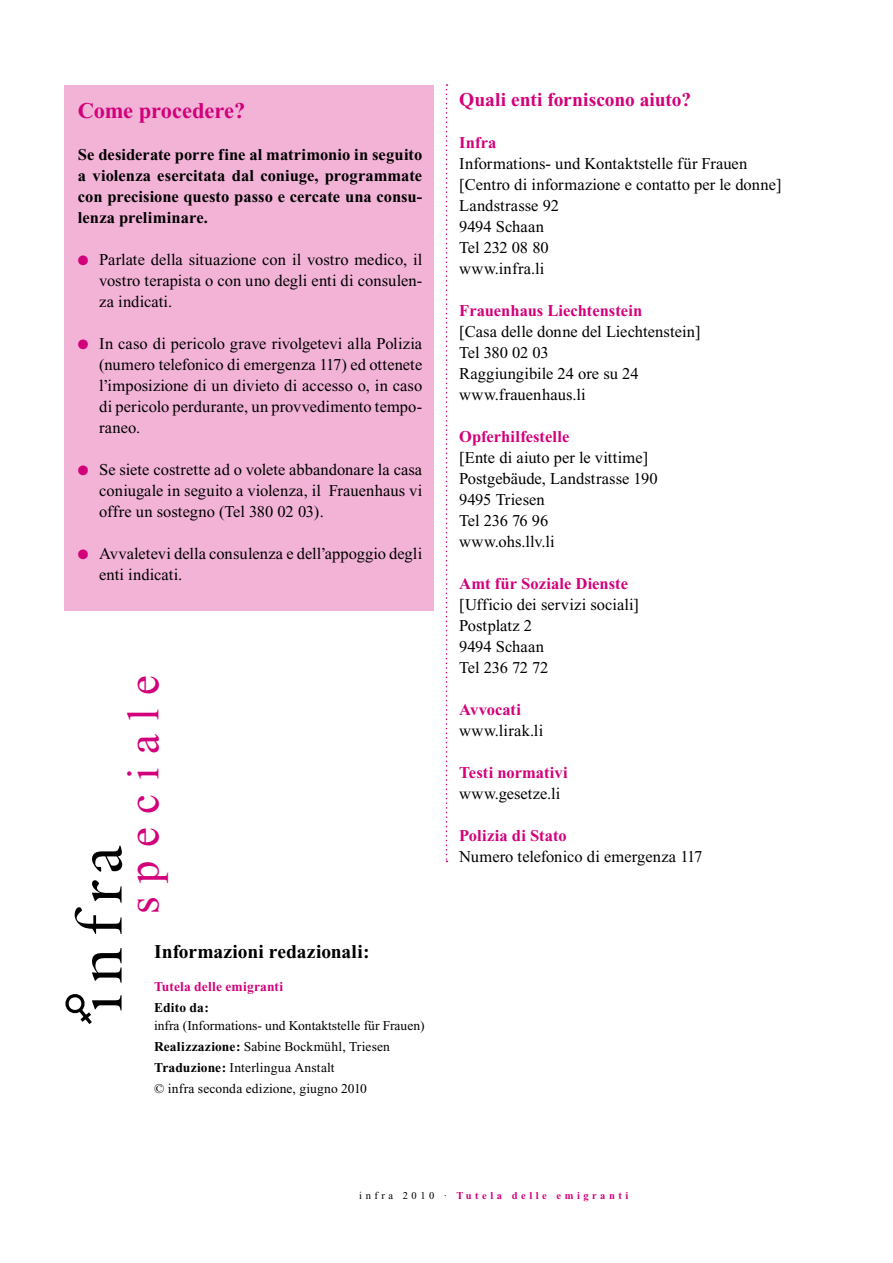
<style>
.page{position:relative;width:893px;height:1263px;background:#fff}
.page>*{position:absolute;margin:0;border:0;box-sizing:border-box;transform-origin:0 0}
.t1{font:45px "Times New Roman";letter-spacing:.3em;color:#d2007a}
.t2{font:700 22.5px "Times New Roman";letter-spacing:-.01em;color:#d2007a}
.t3{font:700 19.5px "Times New Roman";letter-spacing:-.005em;color:#d2007a}
.t4{font:700 19.5px "Times New Roman";letter-spacing:.005em;color:#000}
.t5{font:16.5px/21px "Times New Roman";letter-spacing:.005em;color:#000}
.t6{font:700 16.5px/21px "Times New Roman";color:#000;text-align:justify}
.t7{font:700 16.5px "Times New Roman";color:#d2007a}
.t8{font:13.5px/21px "Times New Roman";color:#000}
.t9{font:700 13.5px "Times New Roman";letter-spacing:.01em;color:#d2007a}
.t10{font:700 13.5px "Times New Roman";letter-spacing:.01em;color:#000}
.t11{font:700 10.5px "Times New Roman";letter-spacing:.335em;color:#d2007a}
.s1{color:#d2007a}
.s2{font-weight:700}
.s3{font-weight:400;color:#000}
</style>
<div class="page">
<svg style="left:92px;top:948px;width:30px;height:35px"></svg>
<svg style="left:75px;top:880px;width:47px;height:54px"></svg>
<svg style="left:92px;top:846px;width:30px;height:26px"></svg>
<svg style="left:65px;top:994px;width:57px;height:30px"></svg>
<div style="left:64px;top:85px;width:370px;height:525px;background:#f2b3d7"></div>
<svg style="left:446px;top:84px;width:1px;height:778px"></svg>
<h2 class="t2" style="left:78px;top:98px;width:169px">Come procedere?</h2>
<p class="t6" style="left:78px;top:144px;width:346px">Se desiderate porre fine al matrimonio in seguito a violenza esercitata dal coniuge, programmate con precisione questo passo e cercate una consu&shy;lenza preliminare.</p>
<p class="t5" style="left:99px;top:249px;width:325px;text-align:justify;text-indent:-21px"><span class="s1">●</span> Parlate della situazione con il vostro medico, il vostro terapista o con uno degli enti di consulen&shy;za indicati.</p>
<p class="t5" style="left:99px;top:333px;width:325px;text-align:justify;text-indent:-21px"><span class="s1">●</span> In caso di pericolo grave rivolgetevi alla Polizia (numero telefonico di emergenza 117) ed ottenete l’imposizione di un divieto di accesso o, in caso di pericolo perdurante, un provvedimento tempo&shy;raneo.</p>
<p class="t5" style="left:99px;top:459px;width:325px;text-align:justify;text-indent:-21px"><span class="s1">●</span> Se siete costrette ad o volete abbandonare la casa coniugale in seguito a violenza, il Frauenhaus vi offre un sostegno (Tel 380 02 03).</p>
<p class="t5" style="left:99px;top:543px;width:325px;text-indent:-21px"><span class="s1">●</span> Avvaletevi della consulenza e dell’appoggio degli enti indicati.</p>
<h1 class="t1" style="left:119px;top:914px;width:241px;rotate:-90deg">speciale</h1>
<p class="t4" style="left:154px;top:940px;width:217px">Informazioni redazionali:</p>
<p class="t9" style="left:154px;top:979px;width:131px">Tutela delle emigranti</p>
<p class="t10" style="left:154px;top:1000px;width:56px">Edito da:</p>
<p class="t8" style="left:154px;top:1015px;width:272px">infra (Informations- und Kontaktstelle für Frauen)<br><span class="s2">Realizzazione:</span> Sabine Bockmühl, Triesen <span class="s2">Traduzione:</span> Interlingua Anstalt<br>© infra seconda edizione, giugno 2010</p>
<p class="t3" style="left:459px;top:89px;width:233px">Quali enti forniscono aiuto?</p>
<p class="t7" style="left:459px;top:133px;width:39px">Infra</p>
<p class="t5" style="left:459px;top:153px;width:324px">Informations- und Kontaktstelle für Frauen [Centro di informazione e contatto per le donne]<br>Landstrasse 92<br>9494 Schaan<br>Tel 232 08 80<br>www.infra.li</p>
<p class="t7" style="left:459px;top:301px;width:185px">Frauenhaus Liechtenstein</p>
<p class="t5" style="left:459px;top:321px;width:243px">[Casa delle donne del Liechtenstein]<br>Tel 380 02 03<br>Raggiungibile 24 ore su 24 www.frauenhaus.li</p>
<p class="t7" style="left:459px;top:427px;width:112px">Opferhilfestelle</p>
<p class="t5" style="left:459px;top:447px;width:200px">[Ente di aiuto per le vittime]<br>Postgebäude, Landstrasse 190<br>9495 Triesen<br>Tel 236 76 96<br>www.ohs.llv.li</p>
<p class="t7" style="left:459px;top:574px;width:170px">Amt für Soziale Dienste</p>
<p class="t5" style="left:459px;top:594px;width:181px">[Ufficio dei servizi sociali]<br>Postplatz 2<br>9494 Schaan<br>Tel 236 72 72</p>
<p class="t7" style="left:459px;top:700px;width:63px">Avvocati</p>
<p class="t5" style="left:459px;top:720px;width:86px">www.lirak.li</p>
<p class="t7" style="left:459px;top:763px;width:110px">Testi normativi</p>
<p class="t5" style="left:459px;top:783px;width:103px">www.gesetze.li</p>
<p class="t7" style="left:459px;top:826px;width:109px">Polizia di Stato</p>
<p class="t5" style="left:459px;top:846px;width:245px">Numero telefonico di emergenza 117</p>
<p class="t11" style="left:359px;top:1190px;width:271px"><span class="s3">infra 2010 ·</span> Tutela delle emigranti</p>
</div>
